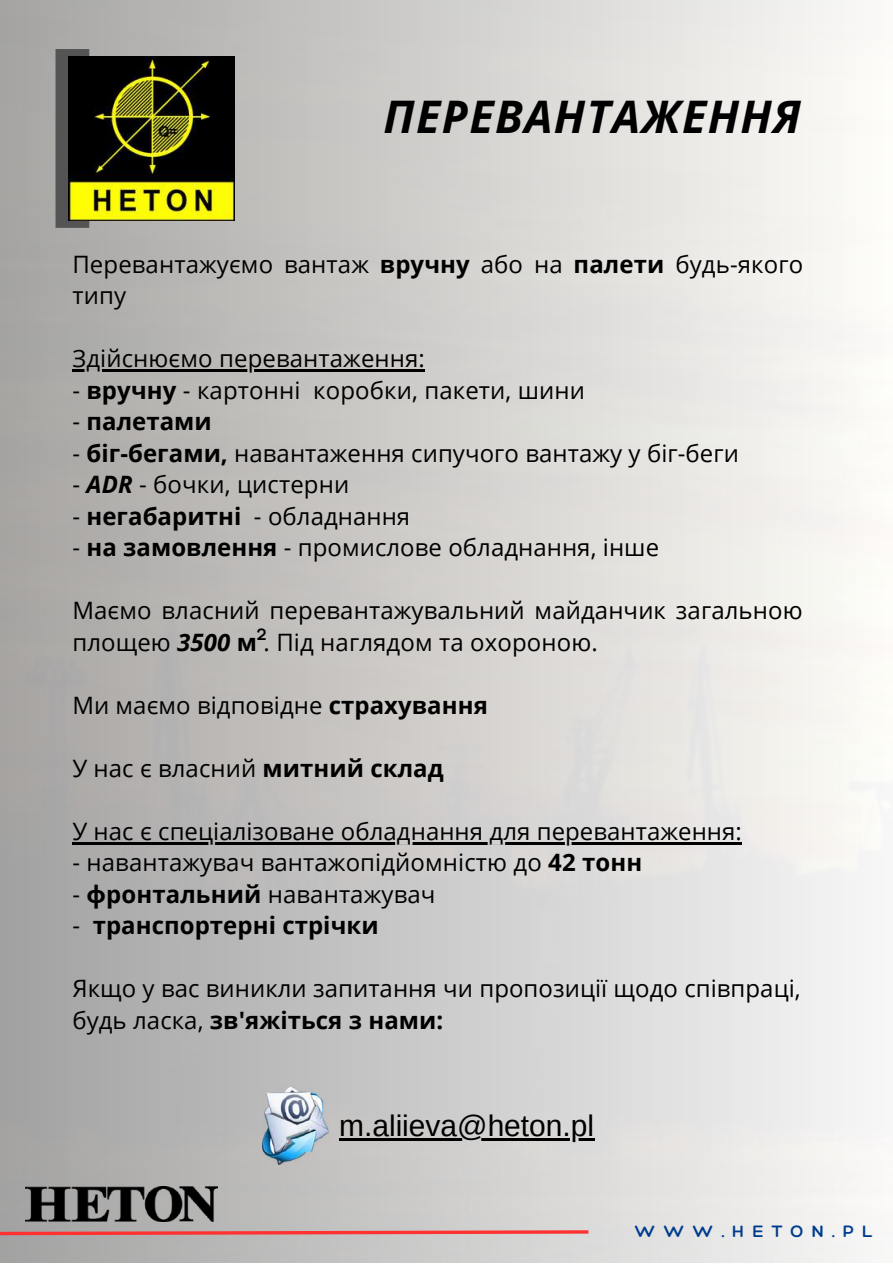
<style>
.page{position:relative;width:893px;height:1264px;background:#fff}
.page>*{position:absolute;margin:0;border:0;box-sizing:border-box;transform-origin:0 0}
.t1{font:italic 700 44.85px "Open Sans";letter-spacing:.03em;color:#000}
.t2{font:30px "Arimo";color:#000}
.t3{font:24px/31.5px "Open Sans";letter-spacing:.005em;color:#000}
.t4{font:700 24px "Open Sans";letter-spacing:.005em;color:#000}
.t5{font:300 18px "Hero";letter-spacing:.445em;color:#003c8d}
.t6{font:300 18px "Hero";color:#000}
.s1{font-weight:700}
.s2{font-weight:400}
.s3{font-weight:700;font-style:italic}
</style>
<div class="page">
<img style="left:0;top:0;width:862px;height:1262px">
<div style="left:55px;top:49px;width:34px;height:179px;background:#545454"></div>
<svg style="left:0;top:1228px;width:591px;height:8px"></svg>
<img style="left:69px;top:56px;width:165px;height:164px">
<img style="left:26px;top:1186px;width:191px;height:35px">
<img style="left:262px;top:1087px;width:66px;height:77px">
<hr style="left:72px;top:369px;width:141px;height:3px;background:#000">
<hr style="left:213px;top:369px;width:212px;height:3px;background:#000">
<hr style="left:72px;top:842px;width:670px;height:2px;background:#000">
<hr style="left:339px;top:1138px;width:255px;height:2px;background:#000">
<h1 class="t1" style="left:383px;top:85px;width:419px">ПЕРЕВАНТАЖЕННЯ</h1>
<p class="t3" style="left:72px;top:248px;width:732px">Перевантажуємо вантаж <span class="s1">вручну</span> або на <span class="s1">палети</span> будь-якого типу</p>
<p class="t3" style="left:72px;top:342px;width:354px">Здійснюємо перевантаження:</p>
<p class="t3" style="left:72px;top:374px;width:514px">- <span class="s1">вручну</span> - картонні коробки, пакети, шини</p>
<p class="t4" style="left:72px;top:404px;width:141px"><span class="s2">-</span> палетами</p>
<p class="t3" style="left:72px;top:437px;width:668px">- <span class="s1">біг-бегами,</span> навантаження сипучого вантажу у біг-беги</p>
<p class="t3" style="left:72px;top:468px;width:278px">- <span class="s3">ADR</span> - бочки, цистерни</p>
<p class="t3" style="left:72px;top:499px;width:339px">- <span class="s1">негабаритні</span> - обладнання</p>
<p class="t3" style="left:72px;top:531px;width:588px">- <span class="s1">на замовлення</span> - промислове обладнання, іншe</p>
<p class="t3" style="left:72px;top:594px;width:731px">Маємо власний перевантажувальний майданчик загальною площею <span class="s3">3500</span> <span class="s1">м</span> . Під наглядом та охороною.</p>
<p class="t3" style="left:72px;top:688px;width:417px">Ми маємо відповідне <span class="s1">страхування</span></p>
<p class="t3" style="left:72px;top:751px;width:373px">У нас є власний <span class="s1">митний склад</span></p>
<p class="t3" style="left:72px;top:814px;width:671px">У нас є спеціалізоване обладнання для перевантаження:</p>
<p class="t3" style="left:72px;top:846px;width:571px">- навантажувач вантажопідйомністю до <span class="s1">42 тонн</span></p>
<p class="t3" style="left:72px;top:877px;width:364px">- <span class="s1">фронтальний</span> навантажувач</p>
<p class="t4" style="left:72px;top:908px;width:308px"><span class="s2">-</span> транспортерні стрічки</p>
<p class="t3" style="left:72px;top:972px;width:729px">Якщо у вас виникли запитання чи пропозиції щодо співпраці, будь ласка, <span class="s1">зв'яжіться з нами:</span></p>
<p class="t6" style="left:257px;top:623px;width:12px">2</p>
<p class="t2" style="left:339px;top:1108px;width:256px">m.aliieva@heton.pl</p>
<p class="t5" style="left:634px;top:1219px;width:239px">WWW.HETON.PL</p>
</div>
